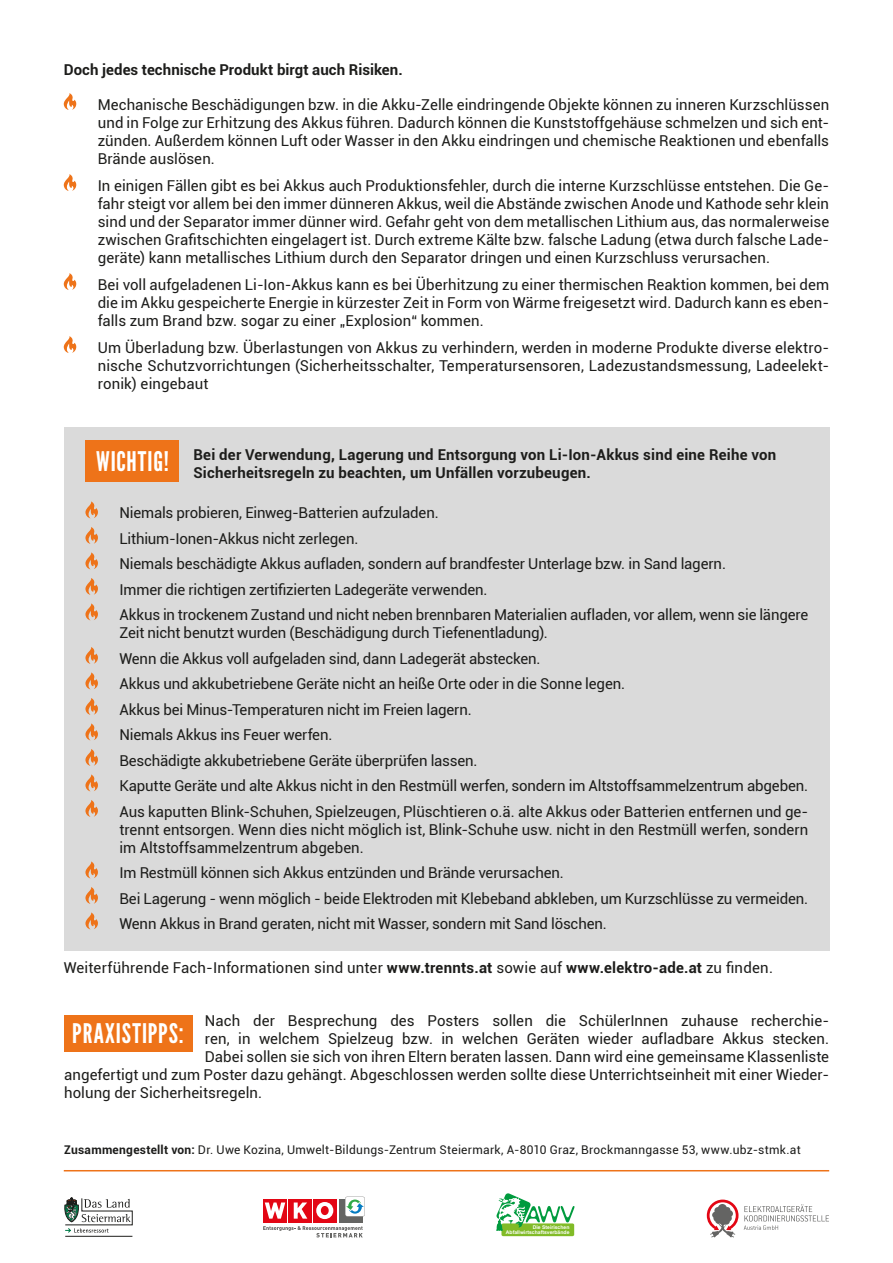
<style>
.page{position:relative;width:893px;height:1263px;background:#fff}
.page>*{position:absolute;margin:0;border:0;box-sizing:border-box;transform-origin:0 0}
.t1{font:27px "League Gothic";letter-spacing:.035em;color:#fff}
.t2{font:15px/25.5px "Roboto";letter-spacing:-.005em;color:#1d1d1b;text-align:justify}
.t3{font:700 15px/18px "Roboto";letter-spacing:.01em;color:#1d1d1b}
.t4{font:15px "Roboto";letter-spacing:.015em;color:#1d1d1b}
.t5{font:12px "Roboto";letter-spacing:.02em;color:#1d1d1b}
.t6{font:700 5.1px/5.2px "Arial";color:#fff;text-align:right}
.s1{font-weight:700}
</style>
<div class="page">
<svg style="left:64px;top:93px;width:12px;height:17px"></svg>
<svg style="left:64px;top:174px;width:12px;height:17px"></svg>
<svg style="left:64px;top:273px;width:12px;height:17px"></svg>
<svg style="left:64px;top:336px;width:12px;height:17px"></svg>
<svg style="left:744px;top:1204px;width:85px;height:26px"></svg>
<svg style="left:707px;top:1199px;width:31px;height:38px"></svg>
<div style="left:501px;top:1223px;width:73px;height:13px;background:#81bb27;border-radius:2px"></div>
<svg style="left:496px;top:1193px;width:78px;height:38px"></svg>
<svg style="left:263px;top:1226px;width:100px;height:11px"></svg>
<div style="left:313px;top:1199px;width:24px;height:23px;background:#e30614"></div>
<div style="left:288px;top:1199px;width:24px;height:23px;background:#e30614"></div>
<svg style="left:294px;top:1202px;width:13px;height:16px"></svg>
<div style="left:263px;top:1199px;width:24px;height:23px;background:#e30614"></div>
<svg style="left:265px;top:1202px;width:20px;height:16px"></svg>
<div style="left:316px;top:1202px;width:17px;height:17px;background:#fff;border-radius:50%"></div>
<div style="left:321px;top:1206px;width:8px;height:9px;background:#e30614;border-radius:50%"></div>
<div style="left:339px;top:1199px;width:24px;height:23px;background:#656563"></div>
<svg style="left:345px;top:1196px;width:20px;height:20px"></svg>
<hr style="left:65px;top:1236px;width:67px;height:1px;background:#1d1d1b">
<svg style="left:64px;top:1198px;width:68px;height:35px"></svg>
<div style="left:64px;top:427px;width:766px;height:524px;background:#dadada"></div>
<svg style="left:85px;top:501px;width:13px;height:17px"></svg>
<svg style="left:85px;top:527px;width:13px;height:17px"></svg>
<svg style="left:85px;top:552px;width:13px;height:17px"></svg>
<svg style="left:85px;top:578px;width:13px;height:17px"></svg>
<svg style="left:85px;top:603px;width:13px;height:17px"></svg>
<svg style="left:85px;top:647px;width:13px;height:17px"></svg>
<svg style="left:85px;top:672px;width:13px;height:17px"></svg>
<svg style="left:85px;top:698px;width:13px;height:17px"></svg>
<svg style="left:85px;top:723px;width:13px;height:17px"></svg>
<svg style="left:85px;top:749px;width:13px;height:17px"></svg>
<svg style="left:85px;top:774px;width:13px;height:17px"></svg>
<svg style="left:85px;top:800px;width:13px;height:17px"></svg>
<svg style="left:85px;top:861px;width:13px;height:17px"></svg>
<svg style="left:85px;top:887px;width:13px;height:17px"></svg>
<svg style="left:85px;top:912px;width:13px;height:17px"></svg>
<div style="left:85px;top:440px;width:94px;height:42px;background:#ee7319"></div>
<div style="left:64px;top:1015px;width:128px;height:37px;background:#ee7319"></div>
<hr style="left:64px;top:1170px;width:765px;height:1px;background:#ee7319">
<p class="t3" style="left:64px;top:60px;width:341px">Doch jedes technische Produkt birgt auch Risiken.</p>
<p class="t2" style="left:98px;top:95px;width:733px;line-height:18px">Mechanische Beschädigungen bzw. in die Akku-Zelle eindringende Objekte können zu inneren Kurzschlüssen und in Folge zur Erhitzung des Akkus führen. Dadurch können die Kunststoffgehäuse schmelzen und sich ent&shy;zünden. Außerdem können Luft oder Wasser in den Akku eindringen und chemische Reaktionen und ebenfalls Brände auslösen.</p>
<p class="t2" style="left:98px;top:176px;width:733px;line-height:18px">In einigen Fällen gibt es bei Akkus auch Produktionsfehler, durch die interne Kurzschlüsse entstehen. Die Ge&shy;fahr steigt vor allem bei den immer dünneren Akkus, weil die Abstände zwischen Anode und Kathode sehr klein sind und der Separator immer dünner wird. Gefahr geht von dem metallischen Lithium aus, das normalerweise zwischen Grafitschichten eingelagert ist. Durch extreme Kälte bzw. falsche Ladung (etwa durch falsche Lade&shy;geräte) kann metallisches Lithium durch den Separator dringen und einen Kurzschluss verursachen.</p>
<p class="t2" style="left:98px;top:275px;width:733px;line-height:18px">Bei voll aufgeladenen Li-Ion-Akkus kann es bei Überhitzung zu einer thermischen Reaktion kommen, bei dem die im Akku gespeicherte Energie in kürzester Zeit in Form von Wärme freigesetzt wird. Dadurch kann es eben&shy;falls zum Brand bzw. sogar zu einer „Explosion“ kommen.</p>
<p class="t2" style="left:98px;top:338px;width:733px;line-height:18px">Um Überladung bzw. Überlastungen von Akkus zu verhindern, werden in moderne Produkte diverse elektro&shy;nische Schutzvorrichtungen (Sicherheitsschalter, Temperatursensoren, Ladezustandsmessung, Ladeelekt&shy;ronik) eingebaut</p>
<p class="t3" style="left:193px;top:445px;width:584px">Bei der Verwendung, Lagerung und Entsorgung von Li-Ion-Akkus sind eine Reihe von<br>Sicherheitsregeln zu beachten, um Unfällen vorzubeugen.</p>
<p class="t2" style="left:119px;top:500px;width:690px;text-align:left">Niemals probieren, Einweg-Batterien aufzuladen.<br>Lithium-Ionen-Akkus nicht zerlegen.<br>Niemals beschädigte Akkus aufladen, sondern auf brandfester Unterlage bzw. in Sand lagern.<br>Immer die richtigen zertifizierten Ladegeräte verwenden.<br>Akkus in trockenem Zustand und nicht neben brennbaren Materialien aufladen, vor allem, wenn sie längere</p>
<p class="t2" style="left:119px;top:620px;width:690px;text-align:left">Zeit nicht benutzt wurden (Beschädigung durch Tiefenentladung).<br>Wenn die Akkus voll aufgeladen sind, dann Ladegerät abstecken.<br>Akkus und akkubetriebene Geräte nicht an heiße Orte oder in die Sonne legen.<br>Akkus bei Minus-Temperaturen nicht im Freien lagern.<br>Niemals Akkus ins Feuer werfen.<br>Beschädigte akkubetriebene Geräte überprüfen lassen.<br>Kaputte Geräte und alte Akkus nicht in den Restmüll werfen, sondern im Altstoffsammelzentrum abgeben.<br>Aus kaputten Blink-Schuhen, Spielzeugen, Plüschtieren o.ä. alte Akkus oder Batterien entfernen und ge-</p>
<p class="t2" style="left:119px;top:820px;width:690px;line-height:18px">trennt entsorgen. Wenn dies nicht möglich ist, Blink-Schuhe usw. nicht in den Restmüll werfen, sondern im Altstoffsammelzentrum abgeben.</p>
<p class="t2" style="left:119px;top:860px;width:690px;text-align:left">Im Restmüll können sich Akkus entzünden und Brände verursachen.<br>Bei Lagerung - wenn möglich - beide Elektroden mit Klebeband abkleben, um Kurzschlüsse zu vermeiden.<br>Wenn Akkus in Brand geraten, nicht mit Wasser, sondern mit Sand löschen.</p>
<h1 class="t1" style="left:96px;top:445px;width:74px">WICHTIG!</h1>
<p class="t4" style="left:64px;top:957px;width:711px">Weiterführende Fach-Informationen sind unter <span class="s1">www.trennts.at</span> sowie auf <span class="s1">www.elektro-ade.at</span> zu finden.</p>
<p class="t2" style="left:205px;top:1008px;width:626px">Nach der Besprechung des Posters sollen die SchülerInnen zuhause recherchie-</p>
<p class="t2" style="left:205px;top:1026px;width:626px">ren, in welchem Spielzeug bzw. in welchen Geräten wieder aufladbare Akkus stecken.</p>
<p class="t2" style="left:205px;top:1044px;width:626px">Dabei sollen sie sich von ihren Eltern beraten lassen. Dann wird eine gemeinsame Klassenliste</p>
<p class="t2" style="left:64px;top:1062px;width:766px">angefertigt und zum Poster dazu gehängt. Abgeschlossen werden sollte diese Unterrichtseinheit mit einer Wieder-</p>
<p class="t2" style="left:64px;top:1080px;width:199px">holung der Sicherheitsregeln.</p>
<h1 class="t1" style="left:72px;top:1018px;width:113px">PRAXISTIPPS:</h1>
<p class="t5" style="left:64px;top:1141px;width:738px"><span class="s1">Zusammengestellt von:</span> Dr. Uwe Kozina, Umwelt-Bildungs-Zentrum Steiermark, A-8010 Graz, Brockmanngasse 53, www.ubz-stmk.at</p>
<p class="t6" style="left:506px;top:1225px;width:65px">Die Steirischen<br>Abfallwirtschaftsverbände</p>
</div>
